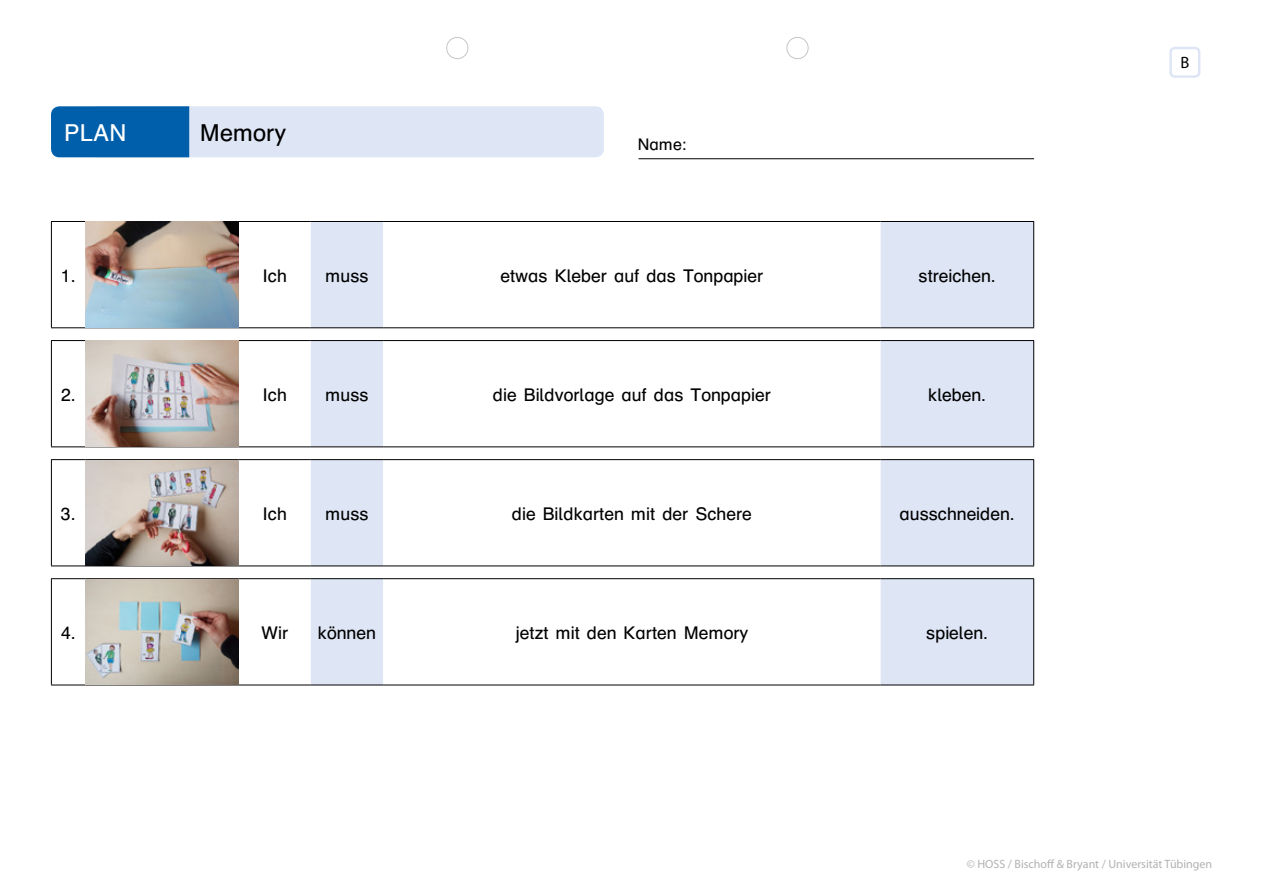
<style>
.page{position:relative;width:1263px;height:893px;background:#fff}
.page>*{position:absolute;margin:0;border:0;box-sizing:border-box;transform-origin:0 0}
.t1{font:24px "Druckschrift BY WOK";color:#000}
.t2{font:24px "Druckschrift BY WOK";color:#fff}
.t3{font:18px "Druckschrift BY WOK";color:#000}
.t4{font:16.5px "Druckschrift BY WOK";color:#000}
.t5{font:16.5px "Myriad Pro";color:#000}
.t6{font:12px "Myriad Pro";color:#b1b2b3}
</style>
<div class="page">
<div style="left:446px;top:37px;width:22px;height:22px;border:1px solid #c5c6c6;border-radius:50%"></div>
<div style="left:786px;top:37px;width:22px;height:22px;border:1px solid #c5c6c6;border-radius:50%"></div>
<svg style="left:51px;top:106px;width:553px;height:51px;background:#a7c3e2"></svg>
<hr style="left:639px;top:158px;width:395px;height:1px;background:#000">
<svg style="left:311px;top:222px;width:723px;height:463px"></svg>
<hr style="left:51px;top:221px;width:34px;height:1px;background:#000">
<hr style="left:51px;top:222px;width:1px;height:105px;background:#000">
<hr style="left:85px;top:221px;width:153px;height:1px;background:#000">
<hr style="left:238px;top:221px;width:73px;height:1px;background:#000">
<hr style="left:311px;top:221px;width:72px;height:1px;background:#000">
<hr style="left:383px;top:221px;width:498px;height:1px;background:#000">
<hr style="left:881px;top:221px;width:153px;height:1px;background:#000">
<hr style="left:1033px;top:222px;width:1px;height:105px;background:#000">
<hr style="left:51px;top:327px;width:34px;height:1px;background:#000">
<hr style="left:85px;top:327px;width:153px;height:1px;background:#000">
<hr style="left:238px;top:327px;width:73px;height:1px;background:#000">
<hr style="left:311px;top:327px;width:72px;height:1px;background:#000">
<hr style="left:383px;top:327px;width:498px;height:1px;background:#000">
<hr style="left:881px;top:327px;width:153px;height:1px;background:#000">
<hr style="left:51px;top:340px;width:34px;height:1px;background:#000">
<hr style="left:51px;top:341px;width:1px;height:105px;background:#000">
<hr style="left:85px;top:340px;width:153px;height:1px;background:#000">
<hr style="left:238px;top:340px;width:73px;height:1px;background:#000">
<hr style="left:311px;top:340px;width:72px;height:1px;background:#000">
<hr style="left:383px;top:340px;width:498px;height:1px;background:#000">
<hr style="left:881px;top:340px;width:153px;height:1px;background:#000">
<hr style="left:1033px;top:341px;width:1px;height:105px;background:#000">
<hr style="left:51px;top:446px;width:34px;height:1px;background:#000">
<hr style="left:85px;top:446px;width:153px;height:1px;background:#000">
<hr style="left:238px;top:446px;width:73px;height:1px;background:#000">
<hr style="left:311px;top:446px;width:72px;height:1px;background:#000">
<hr style="left:383px;top:446px;width:498px;height:1px;background:#000">
<hr style="left:881px;top:446px;width:153px;height:1px;background:#000">
<hr style="left:51px;top:459px;width:34px;height:1px;background:#000">
<hr style="left:51px;top:460px;width:1px;height:106px;background:#000">
<hr style="left:85px;top:459px;width:153px;height:1px;background:#000">
<hr style="left:238px;top:459px;width:73px;height:1px;background:#000">
<hr style="left:311px;top:459px;width:72px;height:1px;background:#000">
<hr style="left:383px;top:459px;width:498px;height:1px;background:#000">
<hr style="left:881px;top:459px;width:153px;height:1px;background:#000">
<hr style="left:1033px;top:460px;width:1px;height:106px;background:#000">
<hr style="left:51px;top:566px;width:34px;height:1px;background:#000">
<hr style="left:85px;top:566px;width:153px;height:1px;background:#000">
<hr style="left:238px;top:566px;width:73px;height:1px;background:#000">
<hr style="left:311px;top:566px;width:72px;height:1px;background:#000">
<hr style="left:383px;top:566px;width:498px;height:1px;background:#000">
<hr style="left:881px;top:566px;width:153px;height:1px;background:#000">
<hr style="left:51px;top:578px;width:34px;height:1px;background:#000">
<hr style="left:51px;top:579px;width:1px;height:106px;background:#000">
<hr style="left:85px;top:578px;width:153px;height:1px;background:#000">
<hr style="left:238px;top:578px;width:73px;height:1px;background:#000">
<hr style="left:311px;top:578px;width:72px;height:1px;background:#000">
<hr style="left:383px;top:578px;width:498px;height:1px;background:#000">
<hr style="left:881px;top:578px;width:153px;height:1px;background:#000">
<hr style="left:1033px;top:579px;width:1px;height:106px;background:#000">
<hr style="left:51px;top:685px;width:34px;height:1px;background:#000">
<hr style="left:85px;top:685px;width:153px;height:1px;background:#000">
<hr style="left:238px;top:685px;width:73px;height:1px;background:#000">
<hr style="left:311px;top:685px;width:72px;height:1px;background:#000">
<hr style="left:383px;top:685px;width:498px;height:1px;background:#000">
<hr style="left:881px;top:685px;width:153px;height:1px;background:#000">
<img style="left:86px;top:222px;width:152px;height:105px">
<img style="left:86px;top:341px;width:152px;height:105px">
<img style="left:86px;top:460px;width:152px;height:105px">
<img style="left:86px;top:579px;width:152px;height:106px">
<div style="left:1169px;top:47px;width:31px;height:31px;border:2px solid #dee5f5;border-radius:4px"></div>
<h1 class="t2" style="left:64px;top:121px;width:64px">PLAN</h1>
<h1 class="t1" style="left:200px;top:121px;width:88px">Memory</h1>
<p class="t4" style="left:638px;top:136px;width:51px">Name:</p>
<p class="t3" style="left:61px;top:266px;width:16px">1.</p>
<p class="t3" style="left:262px;top:266px;width:26px">Ich</p>
<p class="t3" style="left:325px;top:266px;width:45px">muss</p>
<p class="t3" style="left:500px;top:266px;width:264px">etwas Kleber auf das Tonpapier</p>
<p class="t3" style="left:918px;top:266px;width:79px">streichen.</p>
<p class="t3" style="left:61px;top:386px;width:16px">2.</p>
<p class="t3" style="left:262px;top:386px;width:26px">Ich</p>
<p class="t3" style="left:325px;top:386px;width:45px">muss</p>
<p class="t3" style="left:493px;top:386px;width:279px">die Bildvorlage auf das Tonpapier</p>
<p class="t3" style="left:928px;top:386px;width:59px">kleben.</p>
<p class="t3" style="left:61px;top:505px;width:16px">3.</p>
<p class="t3" style="left:262px;top:505px;width:26px">Ich</p>
<p class="t3" style="left:325px;top:505px;width:45px">muss</p>
<p class="t3" style="left:512px;top:505px;width:242px">die Bildkarten mit der Schere</p>
<p class="t3" style="left:900px;top:505px;width:117px">ausschneiden.</p>
<p class="t3" style="left:61px;top:624px;width:16px">4.</p>
<p class="t3" style="left:261px;top:624px;width:29px">Wir</p>
<p class="t3" style="left:318px;top:624px;width:59px">können</p>
<p class="t3" style="left:515px;top:624px;width:235px">jetzt mit den Karten Memory</p>
<p class="t3" style="left:926px;top:624px;width:63px">spielen.</p>
<p class="t5" style="left:1180px;top:54px;width:10px">B</p>
<p class="t6" style="left:967px;top:857px;width:247px">© HOSS / Bischoff &amp; Bryant / Universität Tübingen</p>
</div>
